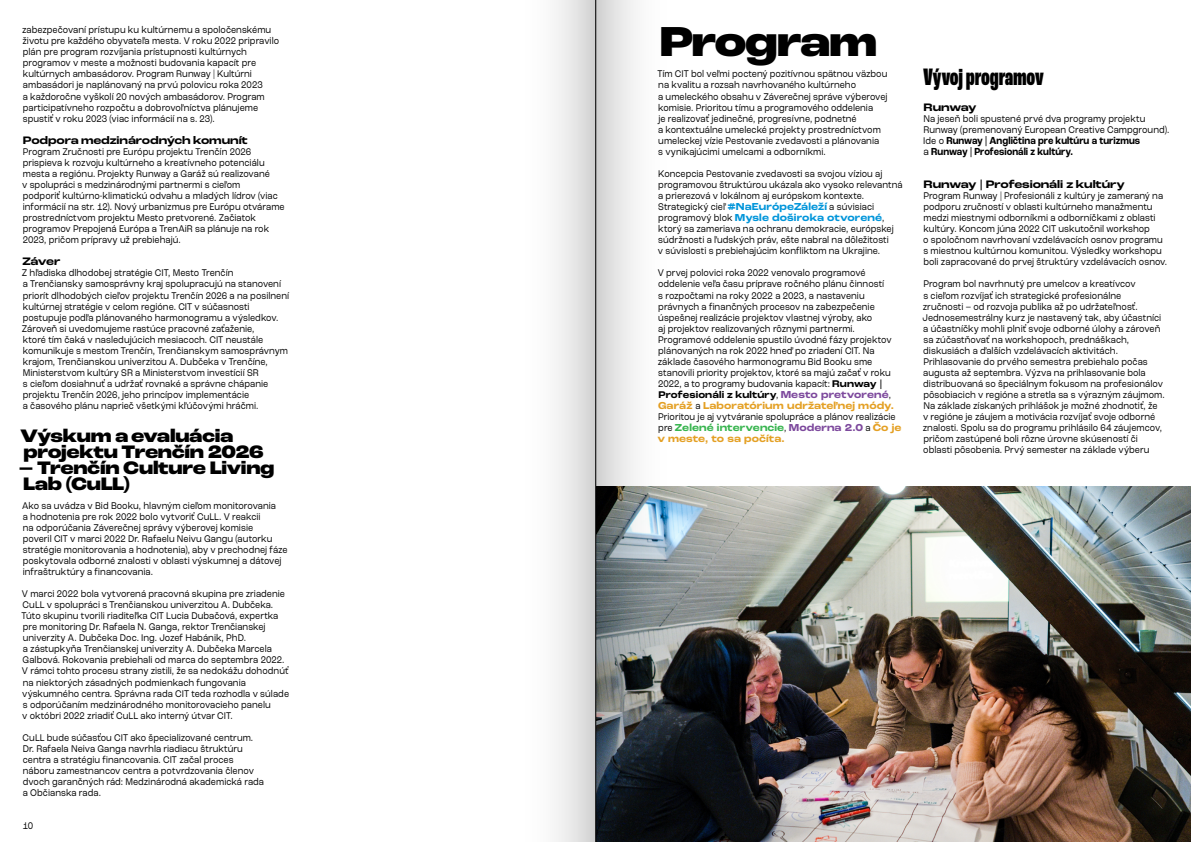
<style>
.page{position:relative;width:1191px;height:842px;background:#fff}
.page>*{position:absolute;margin:0;border:0;box-sizing:border-box;transform-origin:0 0}
.t1{font:800 expanded 44px "Roc Grotesk";letter-spacing:-.045em;color:#000;scale:.96 1}
.t2{font:800 extra-condensed 25px "Roc Grotesk";letter-spacing:-.01em;color:#000}
.t3{font:800 expanded 19px/16px "Roc Grotesk";letter-spacing:-.02em;color:#000;scale:.96 1}
.t4{font:700 expanded 11.4px "Roc Grotesk";letter-spacing:-.015em;color:#000;scale:.96 1}
.t5{font:700 10.7px/11.1px "Roc Grotesk";letter-spacing:.005em;color:#000;scale:.89 1}
.t6{font:700 expanded 10.6px/11.1px "Roc Grotesk";letter-spacing:.01em;color:#e4a024;scale:.9 1}
.t7{font:700 expanded 10.6px "Roc Grotesk";letter-spacing:.005em;color:#0095da;scale:.9 1}
.t8{font:10.2px/11.1px "Roc Grotesk";letter-spacing:.005em;color:#000;scale:.88 1}
.s1{font-weight:700;font-stretch:expanded;font-size:10.6px;color:#0095da}
.s2{font-weight:400;font-stretch:normal;font-size:10.2px;color:#000}
.s3{font-weight:700;font-stretch:expanded}
.s4{font-weight:700;font-stretch:expanded;font-size:10.6px;color:#7d499d}
.s5{color:#38b54f}
.s6{color:#7d499d}
.s7{font-weight:400;font-size:10.2px}
.s8{font-weight:400}
</style>
<div class="page">
<img style="left:680px;top:486px;width:511px;height:356px">
<div style="left:510px;top:0;width:85px;height:842px;background:linear-gradient(to right,#fff,#dadada)"></div>
<svg style="left:596px;top:0;width:84px;height:842px"></svg>
<hr style="left:595px;top:0;width:1px;height:842px;background:#000">
<p class="t8" style="left:22px;top:24px;width:293px">zabezpečovaní prístupu ku kultúrnemu a spoločenskému životu pre každého obyvateľa mesta. V roku 2022 pripravilo plán pre program rozvíjania prístupnosti kultúrnych programov v meste a možnosti budovania kapacít pre kultúrnych ambasádorov. Program Runway | Kultúrni ambasádori je naplánovaný na prvú polovicu roka 2023<br>a každoročne vyškolí 20 nových ambasádorov. Program participatívneho rozpočtu a dobrovoľníctva plánujeme spustiť v roku 2023 (viac informácií na s. 23).</p>
<p class="t4" style="left:23px;top:133px;width:236px">Podpora medzinárodných komunít</p>
<p class="t8" style="left:22px;top:146px;width:300px">Program Zručnosti pre Európu projektu Trenčín 2026 prispieva k rozvoju kultúrneho a kreatívneho potenciálu mesta a regiónu. Projekty Runway a Garáž sú realizované<br>v spolupráci s medzinárodnými partnermi s cieľom<br>podporiť kultúrno-klimatickú odvahu a mladých lídrov (viac informácií na str. 12). Nový urbanizmus pre Európu otvárame prostredníctvom projektu Mesto pretvorené. Začiatok programov Prepojená Európa a TrenAiR sa plánuje na rok 2023, pričom prípravy už prebiehajú.</p>
<p class="t4" style="left:23px;top:255px;width:41px">Záver</p>
<p class="t8" style="left:22px;top:267px;width:305px">Z hľadiska dlhodobej stratégie CIT, Mesto Trenčín<br>a Trenčiansky samosprávny kraj spolupracujú na stanovení priorít dlhodobých cieľov projektu Trenčín 2026 a na posilnení kultúrnej stratégie v celom regióne. CIT v súčasnosti postupuje podľa plánovaného harmonogramu a výsledkov.<br>Zároveň si uvedomujeme rastúce pracovné zaťaženie,<br>ktoré tím čaká v nasledujúcich mesiacoch. CIT neustále komunikuje s mestom Trenčín, Trenčianskym samosprávnym krajom, Trenčianskou univerzitou A. Dubčeka v Trenčíne, Ministerstvom kultúry SR a Ministerstvom investícií SR<br>s cieľom dosiahnuť a udržať rovnaké a správne chápanie projektu Trenčín 2026, jeho princípov implementácie<br>a časového plánu naprieč všetkými kľúčovými hráčmi.</p>
<h3 class="t3" style="left:20px;top:429px;width:255px">Výskum a evaluácia projektu Trenčín 2026</h3>
<h3 class="t3" style="left:19px;top:461px;width:268px">– Trenčín Culture Living<br>Lab (CuLL)</h3>
<p class="t8" style="left:22px;top:500px;width:303px">Ako sa uvádza v Bid Booku, hlavným cieľom monitorovania<br>a hodnotenia pre rok 2022 bolo vytvoriť CuLL. V reakcii<br>na odporúčania Záverečnej správy výberovej komisie<br>poveril CIT v marci 2022 Dr. Rafaelu Neivu Gangu (autorku stratégie monitorovania a hodnotenia), aby v prechodnej fáze poskytovala odborné znalosti v oblasti výskumnej a dátovej infraštruktúry a financovania.</p>
<p class="t8" style="left:21px;top:588px;width:306px">V marci 2022 bola vytvorená pracovná skupina pre zriadenie CuLL v spolupráci s Trenčianskou univerzitou A. Dubčeka.<br>Túto skupinu tvorili riaditeľka CIT Lucia Dubačová, expertka pre monitoring Dr. Rafaela N. Ganga, rektor Trenčianskej univerzity A. Dubčeka Doc. Ing. Jozef Habánik, PhD.<br>a zástupkyňa Trenčianskej univerzity A. Dubčeka Marcela Galbová. Rokovania prebiehali od marca do septembra 2022.<br>V rámci tohto procesu strany zistili, že sa nedokážu dohodnúť na niektorých zásadných podmienkach fungovania výskumného centra. Správna rada CIT teda rozhodla v súlade s odporúčaním medzinárodného monitorovacieho panelu<br>v októbri 2022 zriadiť CuLL ako interný útvar CIT.</p>
<p class="t8" style="left:23px;top:732px;width:276px">CuLL bude súčasťou CIT ako špecializované centrum.<br>Dr. Rafaela Neiva Ganga navrhla riadiacu štruktúru centra a stratégiu financovania. CIT začal proces náboru zamestnancov centra a potvrdzovania členov dvoch garančných rád: Medzinárodná akademická rada a Občianska rada.</p>
<p class="t8" style="left:23px;top:820px;width:14px">10</p>
<h1 class="t1" style="left:659px;top:14px;width:229px">Program</h1>
<p class="t8" style="left:658px;top:80px;width:262px">na kvalitu a rozsah navrhovaného kultúrneho<br>a umeleckého obsahu v Záverečnej správe výberovej komisie. Prioritou tímu a programového oddelenia<br>je realizovať jedinečné, progresívne, podnetné<br>a kontextuálne umelecké projekty prostredníctvom umeleckej vízie Pestovanie zvedavosti a plánovania<br>s vynikajúcimi umelcami a odborníkmi.</p>
<p class="t8" style="left:658px;top:168px;width:279px">Koncepcia Pestovanie zvedavosti sa svojou víziou aj programovou štruktúrou ukázala ako vysoko relevantná a prierezová v lokálnom aj európskom kontexte.<br>Strategický cieľ <span class="s1">#NaEurópeZáleží</span> a súvisiaci</p>
<p class="t7" style="left:658px;top:211px;width:253px"><span class="s2">programový blok</span> Mysle doširoka otvorené<span class="s2">,</span></p>
<p class="t8" style="left:658px;top:223px;width:269px">ktorý sa zameriava na ochranu demokracie, európskej súdržnosti a ľudských práv, ešte nabral na dôležitosti v súvislosti s prebiehajúcim konfliktom na Ukrajine.</p>
<p class="t8" style="left:657px;top:267px;width:267px">V prvej polovici roka 2022 venovalo programové oddelenie veľa času príprave ročného plánu činností<br>s rozpočtami na roky 2022 a 2023, a nastaveniu právnych a finančných procesov na zabezpečenie úspešnej realizácie projektov vlastnej výroby, ako<br>aj projektov realizovaných rôznymi partnermi.<br>Programové oddelenie spustilo úvodné fázy projektov plánovaných na rok 2022 hneď po zriadení CIT. Na základe časového harmonogramu Bid Booku sme stanovili priority projektov, ktoré sa majú začať v roku 2022, a to programy budovania kapacít: <span class="s3">Runway | Profesionáli z kultúry</span>, <span class="s4">Mesto pretvorené</span>,</p>
<p class="t6" style="left:658px;top:400px;width:264px">Garáž <span class="s2">a</span> Laboratórium udržateľnej módy.</p>
<p class="t8" style="left:658px;top:411px;width:271px">Prioritou je aj vytváranie spolupráce a plánov realizácie</p>
<p class="t6" style="left:657px;top:422px;width:272px"><span class="s2">pre</span> <span class="s5">Zelené intervencie</span><span class="s2">,</span> <span class="s6">Moderna 2.0</span> <span class="s2">a</span> Čo je v meste, to sa počíta.</p>
<p class="t8" style="left:657px;top:68px;width:263px">Tím CIT bol veľmi poctený pozitívnou spätnou väzbou</p>
<h2 class="t2" style="left:923px;top:63px;width:122px">Vývoj programov</h2>
<p class="t4" style="left:923px;top:100px;width:57px">Runway</p>
<p class="t8" style="left:923px;top:113px;width:281px">Na jeseň boli spustené prvé dva programy projektu<br>Runway (premenovaný European Creative Campground).</p>
<p class="t5" style="left:923px;top:135px;width:245px"><span class="s7">Ide o</span> Runway | Angličtina pre kultúru a turizmus <span class="s8">a</span> Runway | Profesionáli z kultúry.</p>
<p class="t4" style="left:923px;top:177px;width:211px">Runway | Profesionáli z kultúry</p>
<p class="t8" style="left:923px;top:190px;width:279px">Program Runway | Profesionáli z kultúry je zameraný na podporu zručností v oblasti kultúrneho manažmentu medzi miestnymi odborníkmi a odborníčkami z oblasti kultúry. Koncom júna 2022 CIT uskutočnil workshop<br>o spoločnom navrhovaní vzdelávacích osnov programu s miestnou kultúrnou komunitou. Výsledky workshopu boli zapracované do prvej štruktúry vzdelávacích osnov.</p>
<p class="t8" style="left:922px;top:279px;width:277px">Program bol navrhnutý pre umelcov a kreatívcov<br>s cieľom rozvíjať ich strategické profesionálne<br>zručnosti – od rozvoja publika až po udržateľnosť.<br>Jednosemestrálny kurz je nastavený tak, aby účastníci a účastníčky mohli plniť svoje odborné úlohy a zároveň sa zúčastňovať na workshopoch, prednáškach, diskusiách a ďalších vzdelávacích aktivitách.<br>Prihlasovanie do prvého semestra prebiehalo počas augusta až septembra. Výzva na prihlasovanie bola distribuovaná so špeciálnym fokusom na profesionálov pôsobiacich v regióne a stretla sa s výrazným záujmom.<br>Na základe získaných prihlášok je možné zhodnotiť, že<br>v regióne je záujem a motivácia rozvíjať svoje odborné znalosti. Spolu sa do programu prihlásilo 64 záujemcov, pričom zastúpené boli rôzne úrovne skúseností či oblasti pôsobenia. Prvý semester na základe výberu</p>
</div>
